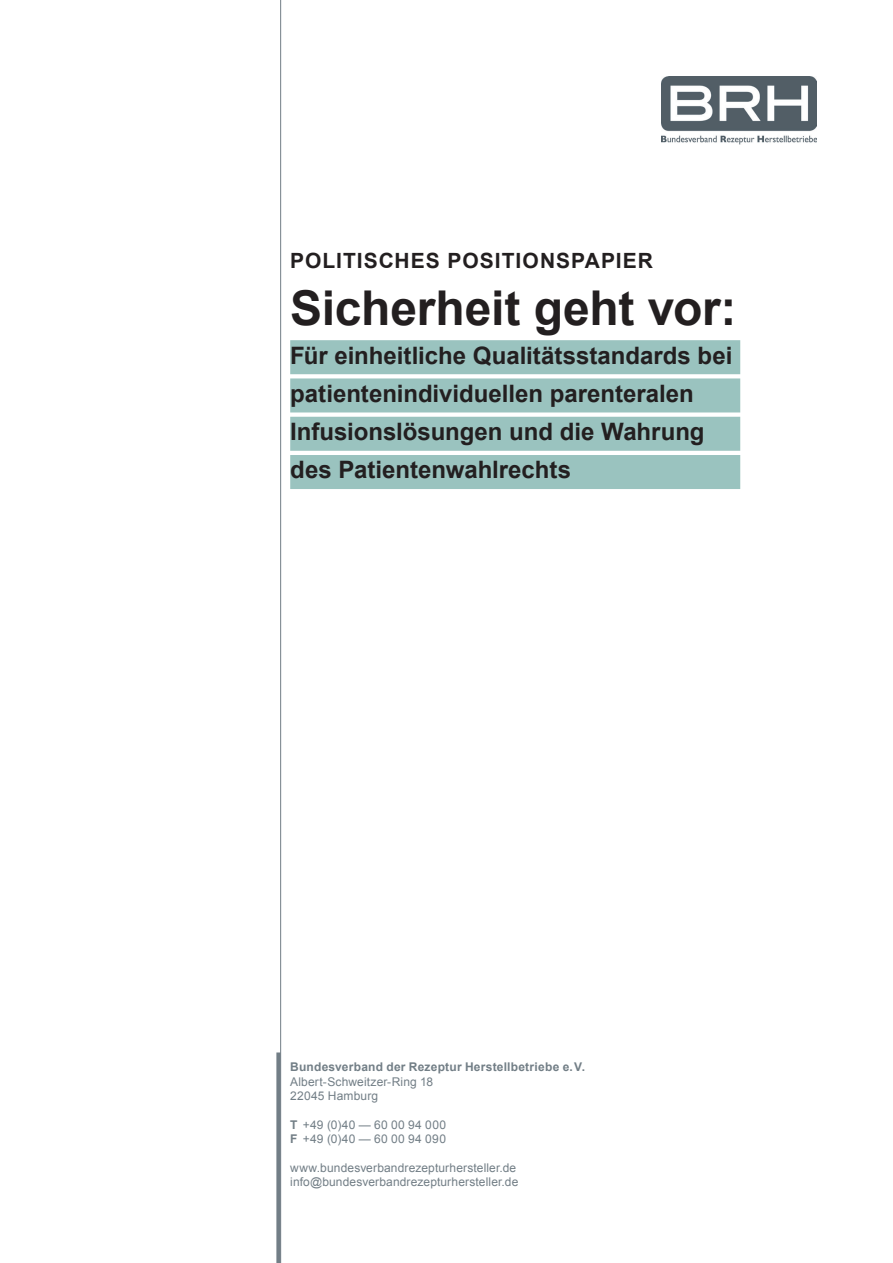
<style>
.page{position:relative;width:893px;height:1263px;background:#fff}
.page>*{position:absolute;margin:0;border:0;box-sizing:border-box;transform-origin:0 0}
.t1{font:700 48px "Arial";letter-spacing:-.005em;color:#231f20}
.t2{font:700 24px/38.2px "Arial";color:#231f20}
.t3{font:700 21px "Arial";letter-spacing:.05em;color:#231f20}
.t4{font:12px/14.4px "Arial";letter-spacing:.01em;color:#727e86}
.t5{font:700 12px "Arial";letter-spacing:.02em;color:#727e86}
.t6{font:12px/14.4px "Arial";letter-spacing:.03em;color:#727e86}
.s1{font-weight:700}
</style>
<div class="page">
<img style="left:662px;top:77px;width:154px;height:67px">
<div style="left:290px;top:340px;width:450px;height:34px;background:#9ac3bf"></div>
<div style="left:290px;top:378px;width:450px;height:34px;background:#9ac3bf"></div>
<div style="left:290px;top:417px;width:450px;height:34px;background:#9ac3bf"></div>
<div style="left:290px;top:455px;width:450px;height:34px;background:#9ac3bf"></div>
<hr style="left:280px;top:0;width:1px;height:1263px;background:#727e86">
<div style="left:276px;top:1052px;width:5px;height:211px;background:#727e86"></div>
<p class="t3" style="left:290px;top:247px;width:364px">POLITISCHES POSITIONSPAPIER</p>
<h1 class="t1" style="left:290px;top:277px;width:448px">Sicherheit geht vor:</h1>
<p class="t2" style="left:290px;top:337px;width:444px">Für einheitliche Qualitätsstandards bei patientenindividuellen parenteralen Infusionslösungen und die Wahrung des Patientenwahlrechts</p>
<p class="t5" style="left:290px;top:1059px;width:296px">Bundesverband der Rezeptur Herstellbetriebe e.V.</p>
<p class="t4" style="left:290px;top:1074px;width:145px">Albert-Schweitzer-Ring 18<br>22045 Hamburg</p>
<p class="t6" style="left:290px;top:1117px;width:157px"><span class="s1">T</span> +49 (0)40 — 60 00 94 000<br><span class="s1">F</span> +49 (0)40 — 60 00 94 090</p>
<p class="t4" style="left:290px;top:1161px;width:230px">www.bundesverbandrezepturhersteller.de info@bundesverbandrezepturhersteller.de</p>
</div>
